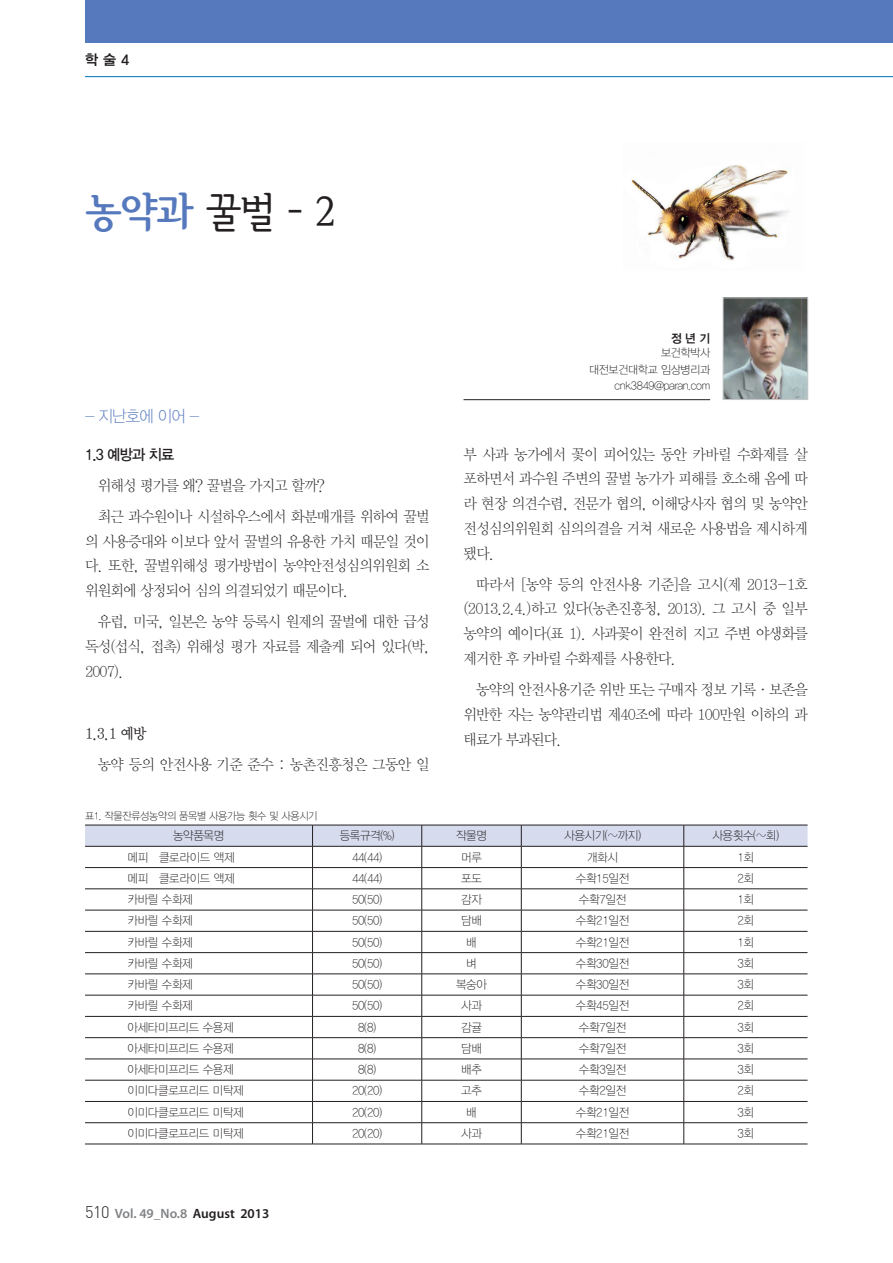
<style>
.page{position:relative;width:893px;height:1263px;background:#fff}
.page>*{position:absolute;margin:0;border:0;box-sizing:border-box;transform-origin:0 0}
.t1{font:42px "Seoul Hangang M";color:#231f20}
.t2{font:16.5px "YDIYGO310";letter-spacing:-.05em;color:#5679bd;scale:.95 1}
.t3{font:15px/24.8px "YDIY Mj O310";letter-spacing:-.05em;color:#231f20;text-align:justify;scale:.95 1}
.t4{font:15px "YDIYGO330";color:#231f20;scale:.95 1}
.t5{font:15px "YDIY Mj O330";color:#231f20;scale:.95 1}
.t6{font:14.25px "YDIYGO340";color:#231f20}
.t7{font:600 13.5px "Myriad Pro";color:#808285}
.t8{font:12px "YDIYGO310";letter-spacing:-.025em;color:#231f20;scale:.95 1}
.t9{font:12px "YDIYGO340";color:#231f20}
.t10{font:11.25px "YDIYGO310";letter-spacing:-.025em;color:#231f20}
.t11{font:10.5px "YDIYGO310";letter-spacing:-.025em;color:#231f20;scale:.95 1}
.s1{font-family:"Seoul Hangang EB";color:#5679bd}
.s2{font-family:"Dinlig";font-weight:400;font-size:16.5px;color:#231f20}
.s3{color:#231f20}
</style>
<div class="page">
<svg style="left:85px;top:825px;width:722px;height:319px"></svg>
<hr style="left:85px;top:1144px;width:228px;height:1px;background:#231f20">
<hr style="left:313px;top:1144px;width:109px;height:1px;background:#231f20">
<hr style="left:422px;top:1144px;width:99px;height:1px;background:#231f20">
<hr style="left:521px;top:1144px;width:163px;height:1px;background:#231f20">
<hr style="left:684px;top:1144px;width:123px;height:1px;background:#231f20">
<img style="left:725px;top:300px;width:81px;height:98px">
<div style="left:723px;top:298px;width:85px;height:102px;border:1px solid #c7c8ca"></div>
<hr style="left:463px;top:399px;width:247px;height:1px;background:#231f20">
<img style="left:631px;top:164px;width:159px;height:97px">
<div style="left:85px;top:0;width:808px;height:43px;background:#5679bd"></div>
<hr style="left:85px;top:76px;width:808px;height:1px;background:#006fba">
<p class="t6" style="left:85px;top:51px;width:46px">학 술 4</p>
<p class="t1" style="left:85px;top:189px;width:252px"><span class="s1">농약과</span> 꿀벌 - 2</p>
<p class="t2" style="left:85px;top:408px;width:122px">- 지난호에 이어 -</p>
<p class="t4" style="left:85px;top:446px;width:95px">1.3 예방과 치료</p>
<p class="t3" style="left:98px;top:473px;width:241px">위해성 평가를 왜? 꿀벌을 가지고 할까?</p>
<p class="t3" style="left:85px;top:504px;width:364px;text-indent:13px">최근 과수원이나 시설하우스에서 화분매개를 위하여 꿀벌 의 사용증대와 이보다 앞서 꿀벌의 유용한 가치 때문일 것이 다. 또한, 꿀벌위해성 평가방법이 농약안전성심의위원회 소 위원회에 상정되어 심의 의결되었기 때문이다.</p>
<p class="t3" style="left:85px;top:610px;width:364px;text-indent:13px">유럽, 미국, 일본은 농약 등록시 원제의 꿀벌에 대한 급성 독성(섭식, 접촉) 위해성 평가 자료를 제출케 되어 있다(박, 2007).</p>
<p class="t5" style="left:85px;top:726px;width:66px">1.3.1 예방</p>
<p class="t3" style="left:98px;top:753px;width:351px">농약 등의 안전사용 기준 준수 : 농촌진흥청은 그동안 일</p>
<p class="t9" style="left:671px;top:331px;width:41px">정 년 기</p>
<p class="t10" style="left:661px;top:347px;width:51px">보건학박사</p>
<p class="t10" style="left:589px;top:363px;width:123px">대전보건대학교 임상병리과</p>
<p class="t10" style="left:615px;top:380px;width:97px">cnk3849@paran.com</p>
<p class="t3" style="left:463px;top:442px;width:364px">부 사과 농가에서 꽃이 피어있는 동안 카바릴 수화제를 살 포하면서 과수원 주변의 꿀벌 농가가 피해를 호소해 옴에 따 라 현장 의견수렴, 전문가 협의, 이해당사자 협의 및 농약안 전성심의위원회 심의의결을 거쳐 새로운 사용법을 제시하게 됐다.</p>
<p class="t3" style="left:463px;top:572px;width:364px;text-indent:13px">따라서 [농약 등의 안전사용 기준]을 고시(제 2013-1호 (2013.2.4.)하고 있다(농촌진흥청, 2013). 그 고시 중 일부 농약의 예이다(표 1). 사과꽃이 완전히 지고 주변 야생화를 제거한 후 카바릴 수화제를 사용한다.</p>
<p class="t3" style="left:463px;top:678px;width:364px;text-indent:13px">농약의 안전사용기준 위반 또는 구매자 정보 기록·보존을 위반한 자는 농약관리법 제40조에 따라 100만원 이하의 과 태료가 부과된다.</p>
<p class="t11" style="left:85px;top:810px;width:246px">표1. 작물잔류성농약의 품목별 사용가능 횟수 및 사용시기</p>
<p class="t8" style="left:173px;top:829px;width:55px">농약품목명</p>
<p class="t8" style="left:340px;top:829px;width:59px">등록규격(%)</p>
<p class="t8" style="left:456px;top:829px;width:34px">작물명</p>
<p class="t8" style="left:564px;top:829px;width:82px">사용시기(~까지)</p>
<p class="t8" style="left:712px;top:829px;width:72px">사용횟수(~회)</p>
<p class="t8" style="left:128px;top:850px;width:114px">메피쾃클로라이드 액제</p>
<p class="t8" style="left:352px;top:850px;width:33px">44(44)</p>
<p class="t8" style="left:461px;top:850px;width:23px">머루</p>
<p class="t8" style="left:587px;top:850px;width:34px">개화시</p>
<p class="t8" style="left:737px;top:850px;width:19px">1회</p>
<p class="t8" style="left:128px;top:872px;width:114px">메피쾃클로라이드 액제</p>
<p class="t8" style="left:352px;top:872px;width:33px">44(44)</p>
<p class="t8" style="left:461px;top:872px;width:23px">포도</p>
<p class="t8" style="left:576px;top:872px;width:58px">수확15일전</p>
<p class="t8" style="left:737px;top:872px;width:19px">2회</p>
<p class="t8" style="left:128px;top:893px;width:70px">카바릴 수화제</p>
<p class="t8" style="left:352px;top:893px;width:33px">50(50)</p>
<p class="t8" style="left:461px;top:893px;width:23px">감자</p>
<p class="t8" style="left:579px;top:893px;width:51px">수확7일전</p>
<p class="t8" style="left:737px;top:893px;width:19px">1회</p>
<p class="t8" style="left:128px;top:914px;width:70px">카바릴 수화제</p>
<p class="t8" style="left:352px;top:914px;width:33px">50(50)</p>
<p class="t8" style="left:461px;top:914px;width:23px">담배</p>
<p class="t8" style="left:576px;top:914px;width:58px">수확21일전</p>
<p class="t8" style="left:737px;top:914px;width:19px">2회</p>
<p class="t8" style="left:128px;top:935px;width:70px">카바릴 수화제</p>
<p class="t8" style="left:352px;top:935px;width:33px">50(50)</p>
<p class="t8" style="left:466px;top:935px;width:13px">배</p>
<p class="t8" style="left:576px;top:935px;width:58px">수확21일전</p>
<p class="t8" style="left:737px;top:935px;width:19px">1회</p>
<p class="t8" style="left:128px;top:957px;width:70px">카바릴 수화제</p>
<p class="t8" style="left:352px;top:957px;width:33px">50(50)</p>
<p class="t8" style="left:466px;top:957px;width:13px">벼</p>
<p class="t8" style="left:576px;top:957px;width:58px">수확30일전</p>
<p class="t8" style="left:737px;top:957px;width:19px">3회</p>
<p class="t8" style="left:128px;top:978px;width:70px">카바릴 수화제</p>
<p class="t8" style="left:352px;top:978px;width:33px">50(50)</p>
<p class="t8" style="left:456px;top:978px;width:34px">복숭아</p>
<p class="t8" style="left:576px;top:978px;width:58px">수확30일전</p>
<p class="t8" style="left:737px;top:978px;width:19px">3회</p>
<p class="t8" style="left:128px;top:999px;width:70px">카바릴 수화제</p>
<p class="t8" style="left:352px;top:999px;width:33px">50(50)</p>
<p class="t8" style="left:461px;top:999px;width:23px">사과</p>
<p class="t8" style="left:576px;top:999px;width:58px">수확45일전</p>
<p class="t8" style="left:737px;top:999px;width:19px">2회</p>
<p class="t8" style="left:128px;top:1020px;width:113px">아세타미프리드 수용제</p>
<p class="t8" style="left:358px;top:1020px;width:20px">8(8)</p>
<p class="t8" style="left:461px;top:1020px;width:23px">감귤</p>
<p class="t8" style="left:579px;top:1020px;width:51px">수확7일전</p>
<p class="t8" style="left:737px;top:1020px;width:19px">3회</p>
<p class="t8" style="left:128px;top:1042px;width:113px">아세타미프리드 수용제</p>
<p class="t8" style="left:358px;top:1042px;width:20px">8(8)</p>
<p class="t8" style="left:461px;top:1042px;width:23px">담배</p>
<p class="t8" style="left:579px;top:1042px;width:51px">수확7일전</p>
<p class="t8" style="left:737px;top:1042px;width:19px">3회</p>
<p class="t8" style="left:128px;top:1063px;width:113px">아세타미프리드 수용제</p>
<p class="t8" style="left:358px;top:1063px;width:20px">8(8)</p>
<p class="t8" style="left:461px;top:1063px;width:23px">배추</p>
<p class="t8" style="left:579px;top:1063px;width:51px">수확3일전</p>
<p class="t8" style="left:737px;top:1063px;width:19px">3회</p>
<p class="t8" style="left:128px;top:1084px;width:124px">이미다클로프리드 미탁제</p>
<p class="t8" style="left:352px;top:1084px;width:33px">20(20)</p>
<p class="t8" style="left:461px;top:1084px;width:23px">고추</p>
<p class="t8" style="left:579px;top:1084px;width:51px">수확2일전</p>
<p class="t8" style="left:737px;top:1084px;width:19px">2회</p>
<p class="t8" style="left:128px;top:1105px;width:124px">이미다클로프리드 미탁제</p>
<p class="t8" style="left:352px;top:1105px;width:33px">20(20)</p>
<p class="t8" style="left:466px;top:1105px;width:13px">배</p>
<p class="t8" style="left:576px;top:1105px;width:58px">수확21일전</p>
<p class="t8" style="left:737px;top:1105px;width:19px">3회</p>
<p class="t8" style="left:128px;top:1127px;width:124px">이미다클로프리드 미탁제</p>
<p class="t8" style="left:352px;top:1127px;width:33px">20(20)</p>
<p class="t8" style="left:461px;top:1127px;width:23px">사과</p>
<p class="t8" style="left:576px;top:1127px;width:58px">수확21일전</p>
<p class="t8" style="left:737px;top:1127px;width:19px">3회</p>
<p class="t7" style="left:85px;top:1205px;width:186px"><span class="s2">510</span> Vol. 49_No.8 <span class="s3">August 2013</span></p>
</div>
